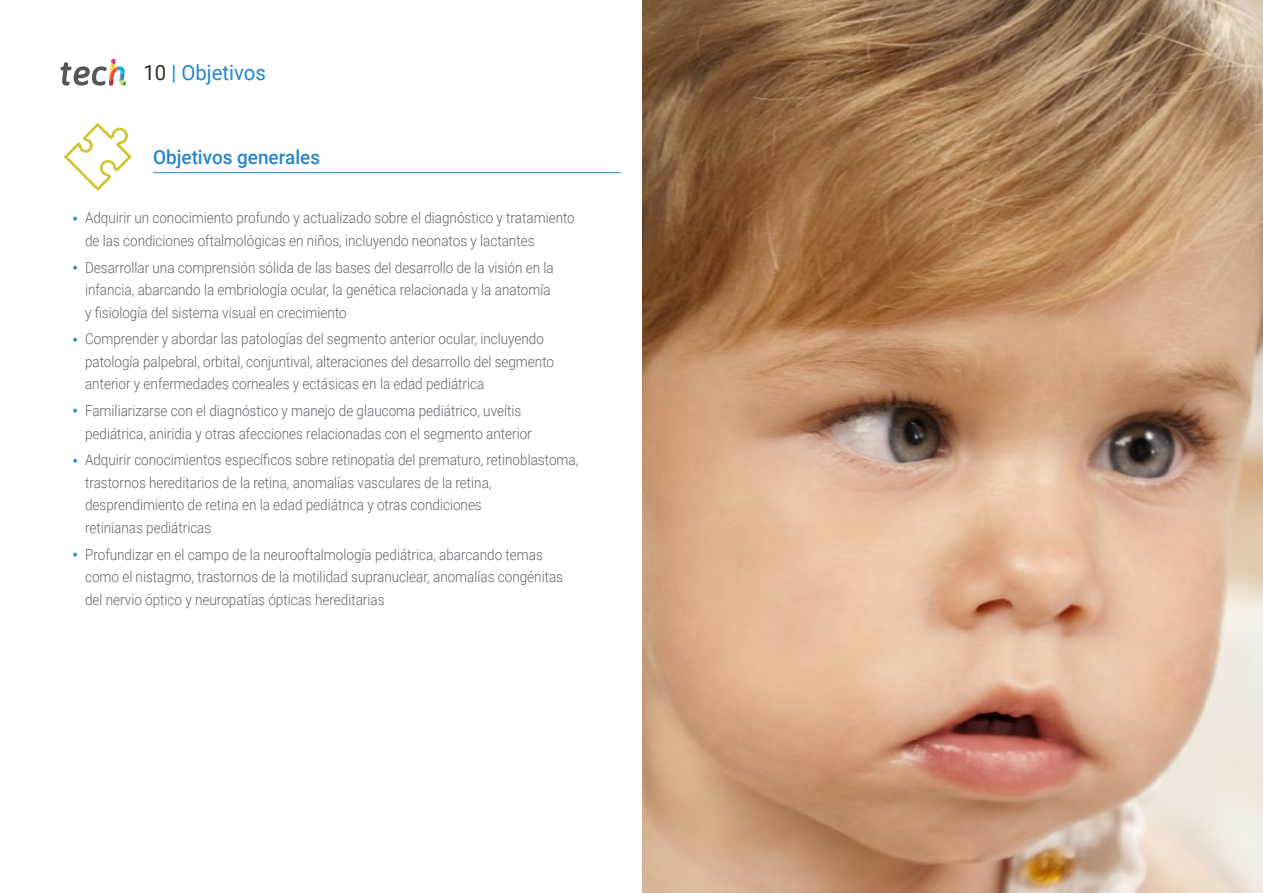
<style>
.page{position:relative;width:1263px;height:893px;background:#fff}
.page>*{position:absolute;margin:0;border:0;box-sizing:border-box;transform-origin:0 0}
.t1{font:21px "Roboto";color:#2488c9}
.t2{font:500 19.5px "Roboto";color:#2488c9}
.t3{font:300 15px/22.5px "Roboto";color:#61646a;scale:.9 1}
.s1{color:#312e20}
</style>
<div class="page">
<hr style="left:153px;top:172px;width:468px;height:1px;background:#2488c9">
<svg style="left:64px;top:123px;width:68px;height:68px"></svg>
<img style="left:642px;top:0;width:621px;height:893px">
<svg style="left:61px;top:59px;width:65px;height:27px"></svg>
<h1 class="t1" style="left:144px;top:57px;width:124px"><span class="s1">10</span> | Objetivos</h1>
<h2 class="t2" style="left:153px;top:144px;width:169px">Objetivos generales</h2>
<p class="t3" style="left:85px;top:206px;width:546px">Adquirir un conocimiento profundo y actualizado sobre el diagnóstico y tratamiento de las condiciones oftalmológicas en niños, incluyendo neonatos y lactantes</p>
<p class="t3" style="left:85px;top:255px;width:522px">Desarrollar una comprensión sólida de las bases del desarrollo de la visión en la infancia, abarcando la embriología ocular, la genética relacionada y la anatomía y fisiología del sistema visual en crecimiento</p>
<p class="t3" style="left:85px;top:327px;width:523px">Comprender y abordar las patologías del segmento anterior ocular, incluyendo patología palpebral, orbital, conjuntival, alteraciones del desarrollo del segmento anterior y enfermedades corneales y ectásicas en la edad pediátrica</p>
<p class="t3" style="left:85px;top:399px;width:498px">Familiarizarse con el diagnóstico y manejo de glaucoma pediátrico, uveítis pediátrica, aniridia y otras afecciones relacionadas con el segmento anterior</p>
<p class="t3" style="left:85px;top:448px;width:550px">Adquirir conocimientos específicos sobre retinopatía del prematuro, retinoblastoma, trastornos hereditarios de la retina, anomalías vasculares de la retina, desprendimiento de retina en la edad pediátrica y otras condiciones<br>retinianas pediátricas</p>
<p class="t3" style="left:85px;top:542px;width:533px">Profundizar en el campo de la neurooftalmología pediátrica, abarcando temas como el nistagmo, trastornos de la motilidad supranuclear, anomalías congénitas del nervio óptico y neuropatías ópticas hereditarias</p>
</div>
